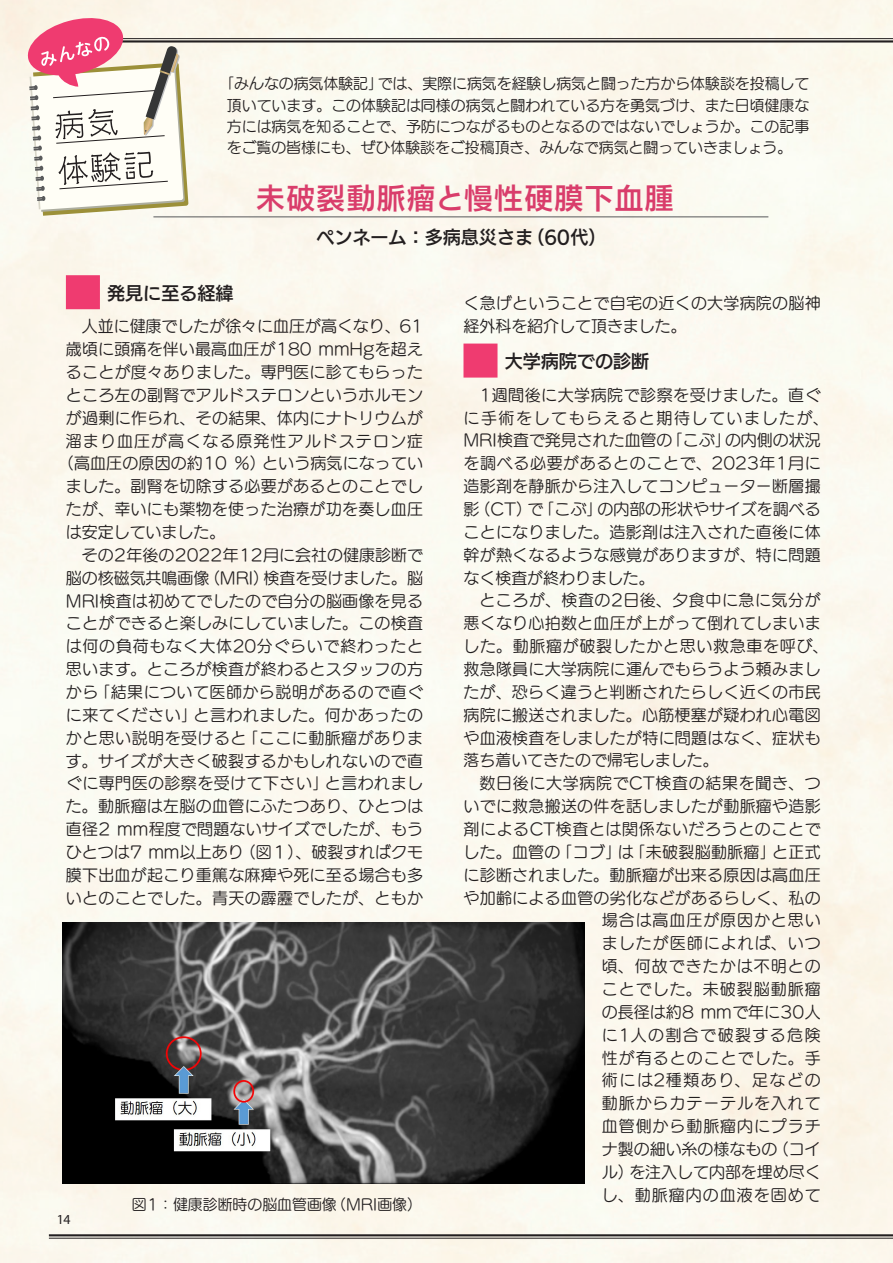
<style>
.page{position:relative;width:893px;height:1263px;background:#fbf8ef}
.page>*{position:absolute;margin:0;border:0;box-sizing:border-box;transform-origin:0 0}
.薬草_見出し{font:28.65px "UD Kakugo Large Pr 6 N DB";letter-spacing:.05em;color:#d93d6b}
.病気体験記_小見出し{font:18px "UD Kakugo Large Pr 6 N DB";color:#231f20}
.HAB_本文{font:15.9px/22.8px "UD Marugo Large Pr 6 N M";letter-spacing:.02em;color:#231f20}
.HAB_本文-2{font:15.9px/22.8px "UD Marugo Large Pr 6 N M";letter-spacing:.04em;color:#231f20;text-align:right}
.HAB_本文-3{font:15.9px "UD Marugo Large Pr 6 N M";color:#231f20}
.HAB_本文-4{font:15.9px "UD Marugo Large Pr 6 N M";letter-spacing:.07em;color:#231f20}
.HAB_本文-5{font:14.85px/21.3px "UD Marugo Large Pr 6 N M";color:#231f20;text-align:justify}
.t1{font:13.8px "Myriad Pro";color:#231f20}
</style>
<div class="page">
<hr style="left:49px;top:38px;width:844px;height:1px;background:#231f20">
<hr style="left:49px;top:40px;width:844px;height:3px;background:#231f20">
<hr style="left:49px;top:1234px;width:844px;height:2px;background:#231f20">
<hr style="left:49px;top:1238px;width:844px;height:1px;background:#231f20">
<svg style="left:25px;top:14px;width:163px;height:202px"></svg>
<div style="left:66px;top:275px;width:34px;height:34px;background:#ef3b70"></div>
<div style="left:463px;top:344px;width:34px;height:34px;background:#ef3b70"></div>
<hr style="left:153px;top:217px;width:615px;height:1px;background:#57585a">
<img style="left:63px;top:923px;width:522px;height:260px">
<p class="HAB_本文-5" style="left:227px;top:74px;width:584px;text-indent:-7px">「みんなの病気体験記」では、実際に病気を経験し病気と闘った方から体験談を投稿して頂いています。この体験記は同様の病気と闘われている方を勇気づけ、また日頃健康な方には病気を知ることで、予防につながるものとなるのではないでしょうか。この記事をご覧の皆様にも、ぜひ体験談をご投稿頂き、みんなで病気と闘っていきましょう。</p>
<p class="薬草_見出し" style="left:256px;top:182px;width:419px">未破裂動脈瘤と慢性硬膜下血腫</p>
<p class="病気体験記_小見出し" style="left:316px;top:228px;width:292px">ペンネーム：多病息災さま（60代）</p>
<p class="病気体験記_小見出し" style="left:107px;top:283px;width:128px">発見に至る経緯</p>
<p class="HAB_本文-3" style="left:82px;top:317px;width:343px">人並に健康でしたが徐々に血圧が高くなり、61</p>
<p class="HAB_本文" style="left:66px;top:338px;width:359px">歳頃に頭痛を伴い最高血圧が180 mmHgを超え</p>
<p class="HAB_本文" style="left:66px;top:361px;width:359px">ることが度々ありました。専門医に診てもらった</p>
<p class="HAB_本文" style="left:66px;top:384px;width:359px">ところ左の副腎でアルドステロンというホルモン</p>
<p class="HAB_本文" style="left:66px;top:407px;width:359px">が過剰に作られ、その結果、体内にナトリウムが</p>
<p class="HAB_本文-4" style="left:66px;top:432px;width:359px">溜まり血圧が高くなる原発性アルドステロン症</p>
<p class="HAB_本文" style="left:58px;top:453px;width:367px">（高血圧の原因の約10 ％）という病気になってい</p>
<p class="HAB_本文" style="left:66px;top:475px;width:359px">ました。副腎を切除する必要があるとのことでし</p>
<p class="HAB_本文" style="left:66px;top:498px;width:359px">たが、幸いにも薬物を使った治療が功を奏し血圧</p>
<p class="HAB_本文-3" style="left:66px;top:523px;width:161px">は安定していました。</p>
<p class="HAB_本文" style="left:66px;top:544px;width:359px;text-align:justify;text-indent:16px">その2年後の2022年12月に会社の健康診断で脳の核磁気共鳴画像（MRI）検査を受けました。脳MRI検査は初めてでしたので自分の脳画像を見ることができると楽しみにしていました。この検査は何の負荷もなく大体20分ぐらいで終わったと思います。ところが検査が終わるとスタッフの方から「結果について医師から説明があるので直ぐに来てください」と言われました。何かあったのかと思い説明を受けると「ここに動脈瘤があります。サイズが大きく破裂するかもしれないので直ぐに専門医の診察を受けて下さい」と言われました。動脈瘤は左脳の血管にふたつあり、ひとつは直径2 mm程度で問題ないサイズでしたが、もうひとつは7 mm以上あり（図１）、破裂すればクモ膜下出血が起こり重篤な麻痺や死に至る場合も多いとのことでした。青天の霹靂でしたが、ともか</p>
<p class="t1" style="left:57px;top:1210px;width:15px">14</p>
<p class="HAB_本文-5" style="left:132px;top:1194px;width:292px">図1：健康診断時の脳血管画像（MRI画像）</p>
<p class="HAB_本文" style="left:463px;top:292px;width:359px">く急げということで自宅の近くの大学病院の脳神経外科を紹介して頂きました。</p>
<p class="病気体験記_小見出し" style="left:505px;top:351px;width:146px">大学病院での診断</p>
<p class="HAB_本文" style="left:463px;top:384px;width:367px;text-indent:16px">1週間後に大学病院で診察を受けました。直ぐに手術をしてもらえると期待していましたが、<br>MRI検査で発見された血管の「こぶ」の内側の状況を調べる必要があるとのことで、2023年1月に造影剤を静脈から注入してコンピューター断層撮影（CT）で「こぶ」の内部の形状やサイズを調べることになりました。造影剤は注入された直後に体幹が熱くなるような感覚がありますが、特に問題なく検査が終わりました。</p>
<p class="HAB_本文" style="left:463px;top:589px;width:367px;text-indent:16px">ところが、検査の2日後、夕食中に急に気分が悪くなり心拍数と血圧が上がって倒れてしまいました。動脈瘤が破裂したかと思い救急車を呼び、救急隊員に大学病院に運んでもらうよう頼みましたが、恐らく違うと判断されたらしく近くの市民病院に搬送されました。心筋梗塞が疑われ心電図や血液検査をしましたが特に問題はなく、症状も落ち着いてきたので帰宅しました。</p>
<p class="HAB_本文-2" style="left:463px;top:772px;width:359px">数日後に大学病院でCT検査の結果を聞き、ついでに救急搬送の件を話しましたが動脈瘤や造影剤によるCT検査とは関係ないだろうとのことでした。血管の「コブ」は「未破裂脳動脈瘤」と正式に診断されました。動脈瘤が出来る原因は高血圧や加齢による血管の劣化などがあるらしく、私の場合は高血圧が原因かと思い<br>ましたが医師によれば、いつ<br>頃、何故できたかは不明との<br>ことでした。未破裂脳動脈瘤<br>の長径は約8 mmで年に30人<br>に1人の割合で破裂する危険<br>性が有るとのことでした。手<br>術には2種類あり、足などの<br>動脈からカテーテルを入れて<br>血管側から動脈瘤内にプラチ<br>ナ製の細い糸の様なもの（コイ<br>ル）を注入して内部を埋め尽く<br>し、動脈瘤内の血液を固めて</p>
</div>
